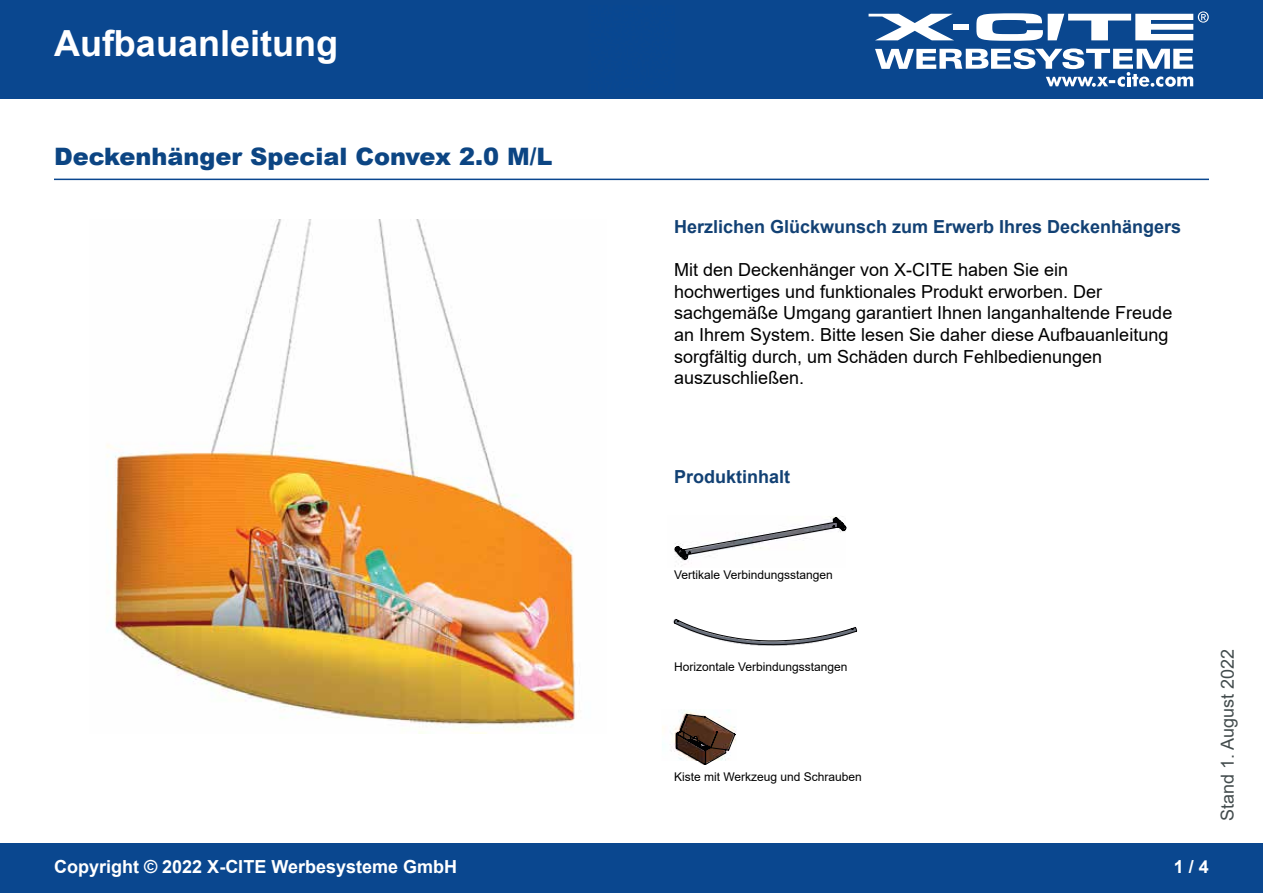
<style>
.page{position:relative;width:1263px;height:893px;background:#fff}
.page>*{position:absolute;margin:0;border:0;box-sizing:border-box;transform-origin:0 0}
.t1{font:700 36px "Arial";color:#fff}
.t2{font:900 24px "Arial";color:#0c4583}
.t3{font:18px/21.6px "Arial";color:#000}
.t4{font:700 18px "Arial";color:#124174}
.t5{font:700 18px "Arial";color:#fff}
.t6{font:18px "Arial";color:#434c4d}
.t7{font:12px "Arial";color:#000}
</style>
<div class="page">
<div style="left:0;top:0;width:1263px;height:98px;background:#0a478f"></div>
<div style="left:0;top:844px;width:1263px;height:49px;background:#0a478f"></div>
<svg style="left:868px;top:14px;width:85px;height:26px"></svg>
<div style="left:953px;top:24px;width:15px;height:6px;background:#fff"></div>
<svg style="left:875px;top:48px;width:318px;height:39px"></svg>
<svg style="left:976px;top:11px;width:233px;height:30px"></svg>
<hr style="left:54px;top:179px;width:1155px;height:1px;background:#0a478f">
<img style="left:106px;top:220px;width:469px;height:514px">
<img style="left:662px;top:710px;width:68px;height:42px">
<svg style="left:676px;top:714px;width:60px;height:51px"></svg>
<svg style="left:674px;top:517px;width:173px;height:43px"></svg>
<img style="left:673px;top:620px;width:185px;height:26px">
<svg style="left:674px;top:619px;width:183px;height:26px"></svg>
<h1 class="t1" style="left:54px;top:18px;width:286px">Aufbauanleitung</h1>
<h2 class="t2" style="left:54px;top:139px;width:500px">Deckenhänger Special Convex 2.0 M/L</h2>
<p class="t4" style="left:674px;top:214px;width:509px">Herzlichen Glückwunsch zum Erwerb Ihres Deckenhängers</p>
<p class="t3" style="left:674px;top:259px;width:500px">Mit den Deckenhänger von X-CITE haben Sie ein hochwertiges und funktionales Produkt erworben. Der sachgemäße Umgang garantiert Ihnen langanhaltende Freude an Ihrem System. Bitte lesen Sie daher diese Aufbauanleitung sorgfältig durch, um Schäden durch Fehlbedienungen auszuschließen.</p>
<p class="t4" style="left:674px;top:464px;width:118px">Produktinhalt</p>
<p class="t7" style="left:674px;top:567px;width:160px">Vertikale Verbindungsstangen</p>
<p class="t7" style="left:674px;top:659px;width:175px">Horizontale Verbindungsstangen</p>
<p class="t7" style="left:674px;top:769px;width:189px">Kiste mit Werkzeug und Schrauben</p>
<p class="t6" style="left:1215px;top:821px;width:174px;rotate:-90deg">Stand 1. August 2022</p>
<p class="t5" style="left:54px;top:854px;width:405px">Copyright © 2022 X-CITE Werbesysteme GmbH</p>
<p class="t5" style="left:1174px;top:854px;width:37px">1 / 4</p>
</div>
